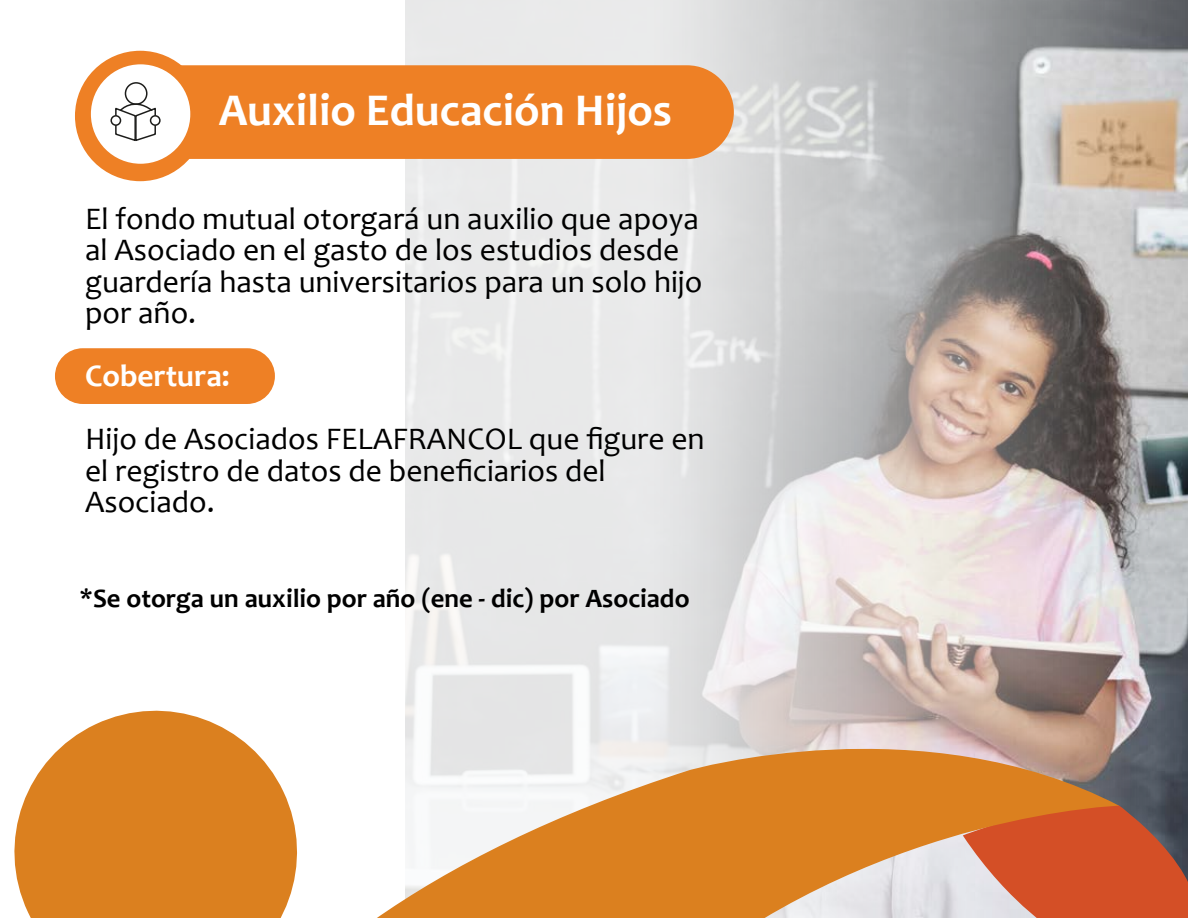
<style>
.page{position:relative;width:1188px;height:918px;background:#fff}
.page>*{position:absolute;margin:0;border:0;box-sizing:border-box;transform-origin:0 0}
.t1{font:700 45.75px "Candara";color:#fff}
.t2{font:31.5px/31.5px "Candara";color:#000}
.t3{font:700 31.5px "Candara";color:#fff}
.t4{font:700 26.7px "Candara";color:#000}
</style>
<div class="page">
<div style="left:55px;top:348px;width:220px;height:56px;background:#ee8025;border-radius:28px"></div>
<img style="left:405px;top:0;width:783px;height:796px">
<svg style="left:1119px;top:796px;width:69px;height:122px;background:#a24e36"></svg>
<svg style="left:377px;top:704px;width:742px;height:214px;background:#dda87b"></svg>
<svg style="left:14px;top:710px;width:283px;height:208px;fill:#db801f"></svg>
<div style="left:117px;top:65px;width:617px;height:94px;background:#ee8025;border-radius:47px"></div>
<div style="left:75px;top:51px;width:130px;height:130px;background:#ee8025;border-radius:50%"></div>
<div style="left:91px;top:64px;width:99px;height:100px;background:#fff;border-radius:50%"></div>
<div style="left:125px;top:82px;width:23px;height:23px;border:2px solid #1d1d1b;border-radius:50%"></div>
<div style="left:110px;top:115px;width:11px;height:11px;border:2px solid #1d1d1b;border-radius:50%"></div>
<div style="left:150px;top:115px;width:11px;height:11px;border:2px solid #1d1d1b;border-radius:50%"></div>
<svg style="left:114px;top:97px;width:43px;height:44px"></svg>
<h1 class="t1" style="left:219px;top:82px;width:455px">Auxilio Educación Hijos</h1>
<p class="t2" style="left:85px;top:203px;width:619px">El fondo mutual otorgará un auxilio que apoya al Asociado en el gasto de los estudios desde guardería hasta universitarios para un solo hijo por año.</p>
<p class="t3" style="left:85px;top:356px;width:146px">Cobertura:</p>
<p class="t2" style="left:85px;top:423px;width:621px">Hijo de Asociados FELAFRANCOL que figure en el registro de datos de beneficiarios del<br>Asociado.</p>
<p class="t4" style="left:80px;top:582px;width:612px">*Se otorga un auxilio por año (ene - dic) por Asociado</p>
</div>
